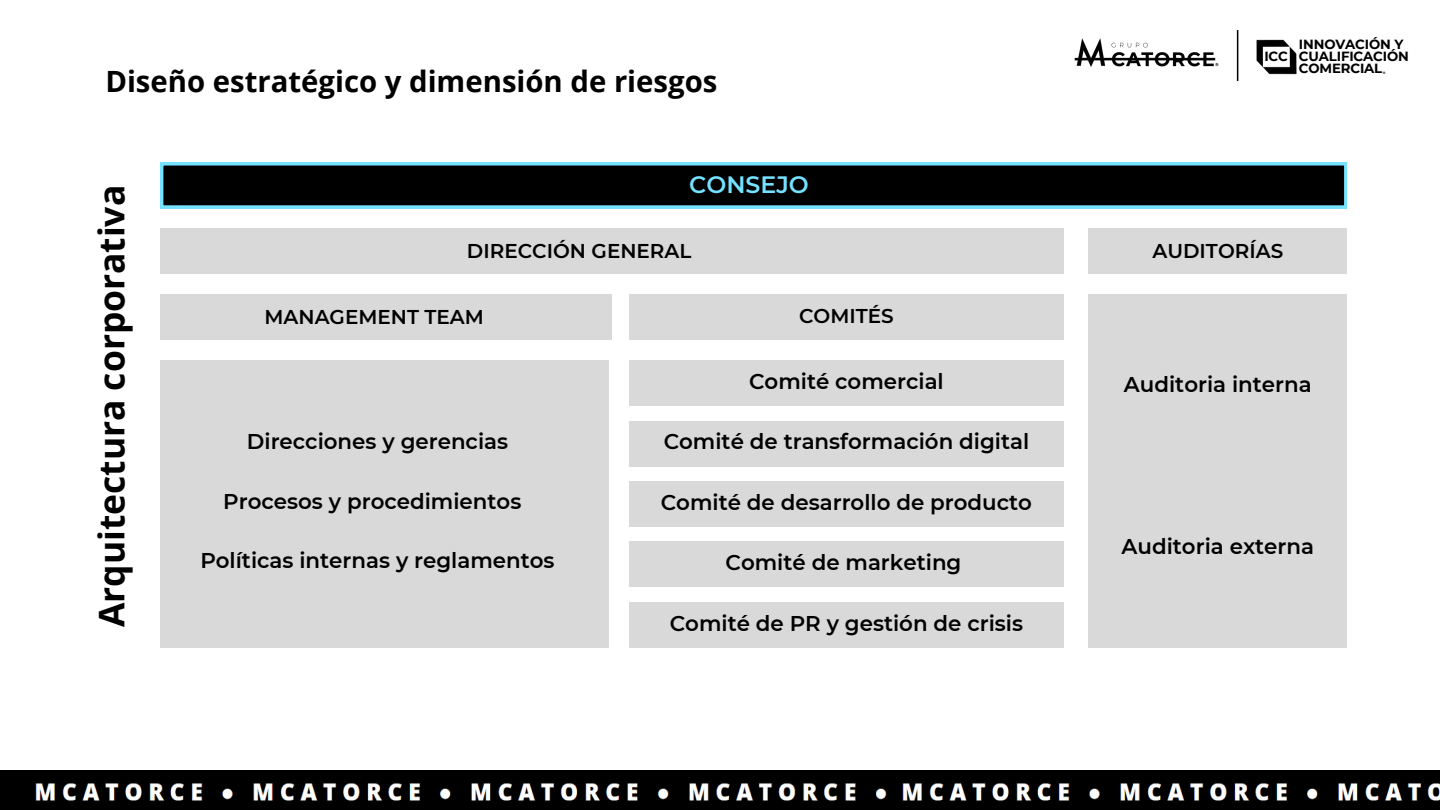
<style>
.page{position:relative;width:1440px;height:810px;background:#fff}
.page>*{position:absolute;margin:0;border:0;box-sizing:border-box;transform-origin:0 0}
.t1{font:700 35.4px "Open Sans";color:#000}
.t2{font:700 29.3px "Open Sans";color:#000}
.t3{font:600 23.7px "Montserrat";color:#75e2ff}
.t4{font:600 21.4px "Montserrat";color:#000}
.t5{font:600 20px "Montserrat";color:#000}
.t6{font:700 13.3px "Montserrat";letter-spacing:-.01em;color:#000}
.t7{font:700 3.5px "Montserrat";color:#000}
</style>
<div class="page">
<svg style="left:160px;top:163px;width:1187px;height:45px;background:#0e1b1e"></svg>
<div style="left:160px;top:228px;width:904px;height:46px;background:#d9d9d9"></div>
<div style="left:160px;top:294px;width:452px;height:46px;background:#d9d9d9"></div>
<div style="left:1089px;top:228px;width:258px;height:46px;background:#d9d9d9"></div>
<div style="left:629px;top:294px;width:435px;height:46px;background:#d9d9d9"></div>
<div style="left:629px;top:360px;width:435px;height:46px;background:#d9d9d9"></div>
<div style="left:629px;top:421px;width:435px;height:45px;background:#d9d9d9"></div>
<div style="left:629px;top:481px;width:435px;height:46px;background:#d9d9d9"></div>
<div style="left:629px;top:541px;width:435px;height:46px;background:#d9d9d9"></div>
<div style="left:629px;top:602px;width:435px;height:45px;background:#d9d9d9"></div>
<div style="left:160px;top:360px;width:449px;height:287px;background:#d9d9d9"></div>
<div style="left:1089px;top:294px;width:258px;height:353px;background:#d9d9d9"></div>
<img style="left:0;top:771px;width:893px;height:39px">
<img style="left:893px;top:771px;width:547px;height:39px">
<hr style="left:1237px;top:30px;width:1px;height:51px;background:#000">
<img style="left:1074px;top:38px;width:145px;height:29px">
<img style="left:1256px;top:39px;width:41px;height:36px">
<p class="t2" style="left:105px;top:61px;width:614px">Diseño estratégico y dimensión de riesgos</p>
<h4 class="t1" style="left:87px;top:627px;width:444px;rotate:-90deg">Arquitectura corporativa</h4>
<h2 class="t3" style="left:689px;top:170px;width:121px">CONSEJO</h2>
<p class="t5" style="left:467px;top:238px;width:226px">DIRECCIÓN GENERAL</p>
<p class="t5" style="left:265px;top:304px;width:221px">MANAGEMENT TEAM</p>
<p class="t5" style="left:799px;top:304px;width:96px">COMITÉS</p>
<p class="t4" style="left:749px;top:369px;width:196px">Comité comercial</p>
<h5 class="t4" style="left:247px;top:429px;width:263px">Direcciones y gerencias</h5>
<h5 class="t4" style="left:223px;top:488px;width:300px">Procesos y procedimientos</h5>
<h5 class="t4" style="left:200px;top:547px;width:356px">Políticas internas y reglamentos</h5>
<p class="t4" style="left:664px;top:429px;width:367px">Comité de transformación digital</p>
<p class="t4" style="left:661px;top:489px;width:373px">Comité de desarrollo de producto</p>
<h1 class="t4" style="left:726px;top:550px;width:237px">Comité de marketing</h1>
<h3 class="t4" style="left:670px;top:610px;width:355px">Comité de PR y gestión de crisis</h3>
<p class="t6" style="left:1264px;top:49px;width:25px">ICC</p>
<h4 class="t6" style="left:1299px;top:36px;width:106px">INNOVACIÓN Y</h4>
<h4 class="t6" style="left:1299px;top:48px;width:111px">CUALIFICACIÓN</h4>
<h4 class="t6" style="left:1299px;top:61px;width:85px">COMERCIAL</h4>
<h4 class="t7" style="left:1383px;top:70px;width:4px">®</h4>
<p class="t5" style="left:1152px;top:238px;width:132px">AUDITORÍAS</p>
<h4 class="t4" style="left:1124px;top:371px;width:189px">Auditoria interna</h4>
<h4 class="t4" style="left:1122px;top:533px;width:194px">Auditoria externa</h4>
</div>
